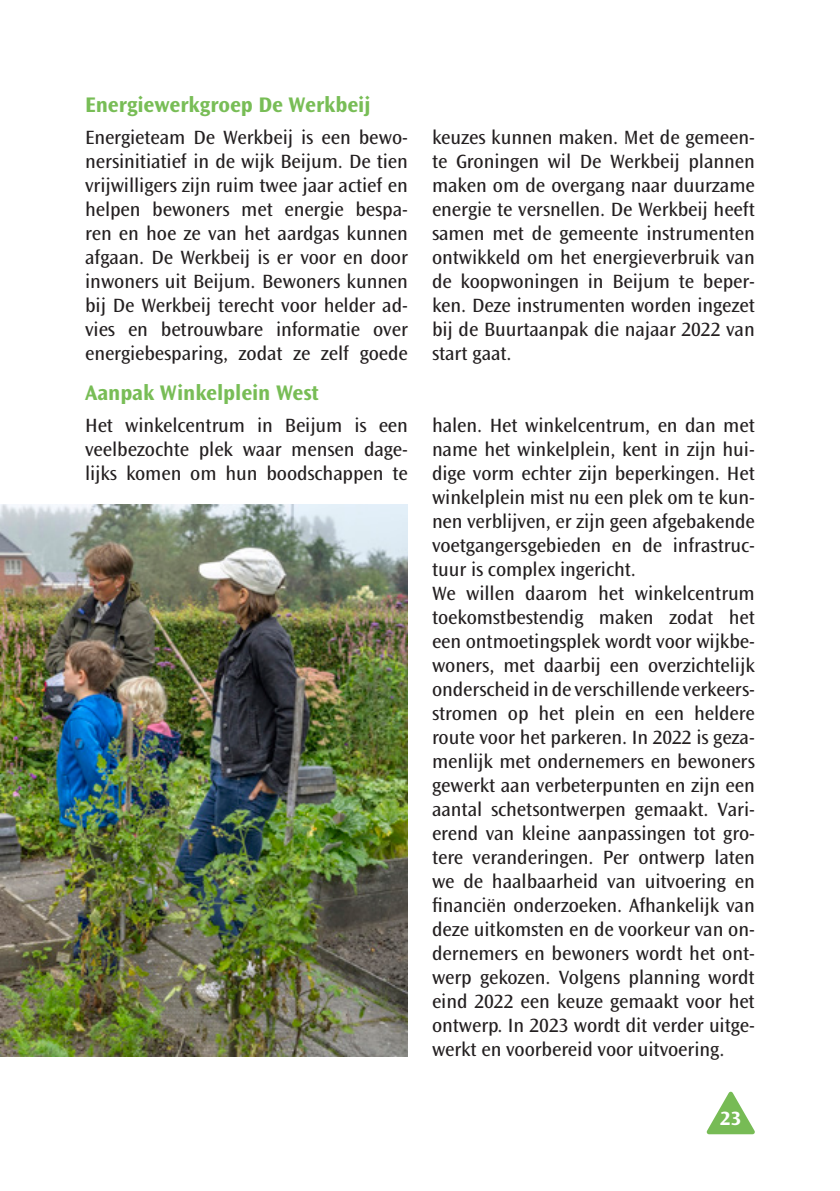
<style>
.page{position:relative;width:840px;height:1191px;background:#fff}
.page>*{position:absolute;margin:0;border:0;box-sizing:border-box;transform-origin:0 0}
.t1{font:700 22px "Ocean Sans Std";letter-spacing:-.005em;color:#78bd56}
.t2{font:20px/24px "Ocean Sans Std";letter-spacing:-.005em;color:#231f20;text-align:justify}
.K7____Openingskop{font:700 20px "Ocean Sans Std";color:#fff}
</style>
<div class="page">
<svg style="left:706px;top:1091px;width:48px;height:43px"></svg>
<img style="left:0;top:504px;width:408px;height:552px">
<p class="t1" style="left:85px;top:92px;width:287px">Energiewerkgroep De Werkbeij</p>
<p class="t2" style="left:85px;top:126px;width:324px">Energieteam De Werkbeij is een bewo&shy;nersinitiatief in de wijk Beijum. De tien vrijwilligers zijn ruim twee jaar actief en helpen bewoners met energie bespa&shy;ren en hoe ze van het aardgas kunnen afgaan. De Werkbeij is er voor en door inwoners uit Beijum. Bewoners kunnen bij De Werkbeij terecht voor helder ad&shy;vies en betrouwbare informatie over energiebesparing, zodat ze zelf goede</p>
<p class="t2" style="left:432px;top:126px;width:324px">keuzes kunnen maken. Met de gemeen&shy;te Groningen wil De Werkbeij plannen maken om de overgang naar duurzame energie te versnellen. De Werkbeij heeft samen met de gemeente instrumenten ontwikkeld om het energieverbruik van de koopwoningen in Beijum te beper&shy;ken. Deze instrumenten worden ingezet bij de Buurtaanpak die najaar 2022 van start gaat.</p>
<p class="t1" style="left:85px;top:380px;width:235px">Aanpak Winkelplein West</p>
<p class="t2" style="left:85px;top:414px;width:324px">Het winkelcentrum in Beijum is een veelbezochte plek waar mensen dage&shy;lijks komen om hun boodschappen te</p>
<p class="t2" style="left:432px;top:414px;width:324px">halen. Het winkelcentrum, en dan met name het winkelplein, kent in zijn hui&shy;dige vorm echter zijn beperkingen. Het winkelplein mist nu een plek om te kun&shy;nen verblijven, er zijn geen afgebakende voetgangersgebieden en de infrastruc&shy;tuur is complex ingericht.</p>
<p class="t2" style="left:432px;top:582px;width:324px">We willen daarom het winkelcentrum toekomstbestendig maken zodat het een ontmoetingsplek wordt voor wijkbe&shy;woners, met daarbij een overzichtelijk onderscheid in de verschillende verkeers&shy;stromen op het plein en een heldere route voor het parkeren. In 2022 is geza&shy;menlijk met ondernemers en bewoners gewerkt aan verbeterpunten en zijn een aantal schetsontwerpen gemaakt. Vari&shy;ërend van kleine aanpassingen tot gro&shy;tere veranderingen. Per ontwerp laten we de haalbaarheid van uitvoering en financiën onderzoeken. Afhankelijk van deze uitkomsten en de voorkeur van on&shy;dernemers en bewoners wordt het ont&shy;werp gekozen. Volgens planning wordt eind 2022 een keuze gemaakt voor het ontwerp. In 2023 wordt dit verder uitge&shy;werkt en voorbereid voor uitvoering.</p>
<p class="K7____Openingskop" style="left:720px;top:1106px;width:22px">23</p>
</div>
